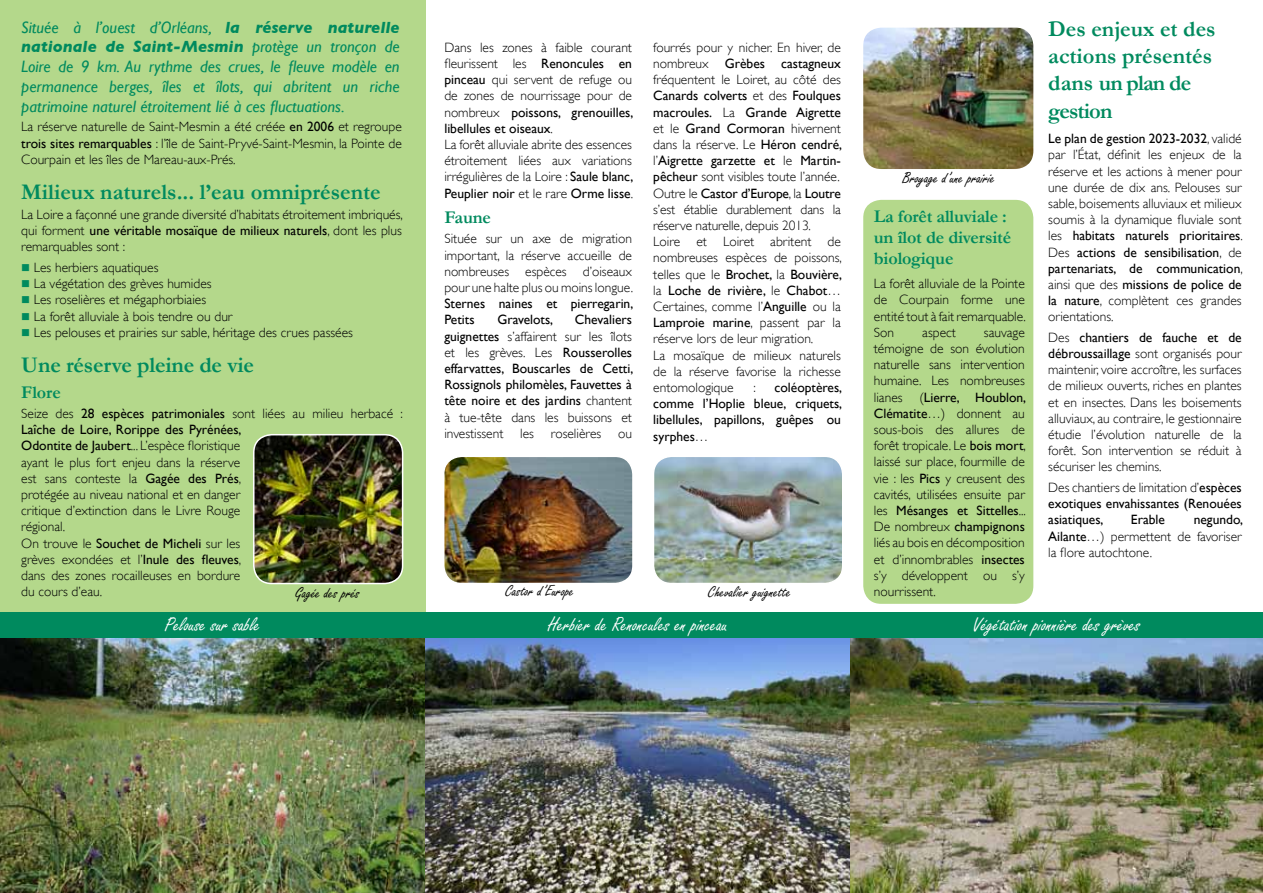
<style>
.page{position:relative;width:1263px;height:893px;background:#fff}
.page>*{position:absolute;margin:0;border:0;box-sizing:border-box;transform-origin:0 0}
.t1{font:700 22.5px/27.5px "Garamond";color:#008a5e}
.t2{font:21px "Freestyle Script";color:#fff}
.t3{font:700 18px/21px "Garamond";letter-spacing:-.01em;color:#008a5e}
.t4{font:italic 16.5px/19.8px "Gill Sans";color:#008a5e;text-align:justify}
.t5{font:16.5px "Freestyle Script";color:#000}
.t6{font:300 13.5px/16.2px "Gill Sans";color:#000;text-align:justify}
.t7{font:13.5px/16.2px "Gill Sans";color:#000;text-align:justify}
.s1{font-weight:700}
.s2{font-weight:400}
.s3{color:#008a5e}
.s4{font-weight:300}
</style>
<div class="page">
<div style="left:0;top:0;width:425px;height:617px;background:#b4d88b"></div>
<img style="left:0;top:638px;width:1263px;height:255px">
<div style="left:0;top:612px;width:1263px;height:26px;background:#008a5e"></div>
<img style="left:863px;top:28px;width:170px;height:141px">
<div style="left:863px;top:200px;width:170px;height:404px;background:#b4d88b;border-radius:18px"></div>
<img style="left:446px;top:459px;width:185px;height:122px">
<div style="left:443px;top:456px;width:191px;height:128px;border:2px solid #fff;border-radius:18px"></div>
<img style="left:254px;top:435px;width:149px;height:148px">
<div style="left:253px;top:434px;width:150px;height:150px;border:2px solid #fff;border-radius:18px"></div>
<img style="left:656px;top:459px;width:184px;height:122px">
<div style="left:653px;top:456px;width:190px;height:128px;border:2px solid #fff;border-radius:18px"></div>
<p class="t4" style="left:21px;top:17px;width:380px">Située à l’ouest d’Orléans, <span class="s1">la réserve naturelle nationale de Saint-Mesmin</span> protège un tronçon de Loire de 9 km. Au rythme des crues, le fleuve modèle en permanence berges, îles et îlots, qui abritent un riche patrimoine naturel étroitement lié à ces fluctuations.</p>
<p class="t6" style="left:653px;top:39px;width:190px;text-align:left">fourrés pour y nicher. En hiver, de nombreux <span class="s2">Grèbes castagneux </span>fréquentent le Loiret, au côté des<br><span class="s2">Canards colverts</span> et des <span class="s2">Foulques macroules.</span> La <span class="s2">Grande Aigrette </span>et le <span class="s2">Grand Cormoran</span> hivernent dans la réserve. Le <span class="s2">Héron cendré, </span>l’<span class="s2">Aigrette garzette et</span> le <span class="s2">Martin&shy;pêcheur</span> sont visibles toute l’année.<br>Outre le <span class="s2">Castor d’Europe</span>, la <span class="s2">Loutre </span>s’est établie durablement dans la réserve naturelle, depuis 2013.<br>Loire et Loiret abritent de nombreuses espèces de poissons, telles que le <span class="s2">Brochet,</span> la <span class="s2">Bouvière, </span>la <span class="s2">Loche de rivière,</span> le <span class="s2">Chabot</span>…<br>Certaines, comme l’<span class="s2">Anguille</span> ou la<br><span class="s2">Lamproie marine</span>, passent par la réserve lors de leur migration.<br>La mosaïque de milieux naturels de la réserve favorise la richesse entomologique</p>
<p class="t6" style="left:444px;top:39px;width:190px;text-align:left">Dans les zones à faible courant fleurissent les <span class="s2">Renoncules en pinceau</span> qui servent de refuge ou de zones de nourrissage pour de nombreux <span class="s2">poissons, grenouilles, libellules et oiseaux</span>.<br>La forêt alluviale abrite des essences étroitement liées aux variations irrégulières de la Loire : <span class="s2">Saule blanc,<br>Peuplier noir</span> et le rare <span class="s2">Orme lisse</span>.</p>
<h3 class="t3" style="left:444px;top:207px;width:48px">Faune</h3>
<p class="t6" style="left:444px;top:231px;width:190px">Située sur un axe de migration important, la réserve accueille de nombreuses espèces d’oiseaux pour une halte plus ou moins longue.</p>
<p class="t7" style="left:444px;top:296px;width:190px">Sternes naines et pierregarin,<br>Petits</p>
<p class="t6" style="left:21px;top:119px;width:382px">La réserve naturelle de Saint-Mesmin a été créée <span class="s2">en 2006</span> et regroupe <span class="s2">trois sites remarquables</span> : l’île de Saint-Pryvé-Saint-Mesmin, la Pointe de Courpain et les îles de Mareau-aux-Prés.</p>
<p class="t5" style="left:903px;top:169px;width:94px">Broyage d’une prairie</p>
<h1 class="t1" style="left:21px;top:178px;width:361px">Milieux naturels... l’eau omniprésente</h1>
<p class="t6" style="left:21px;top:206px;width:383px">La Loire a façonné une grande diversité d’habitats étroitement imbriqués, qui forment <span class="s2">une véritable mosaïque de milieux naturels</span>, dont les plus remarquables sont :</p>
<p class="t6" style="left:21px;top:259px;width:139px"><span class="s3">■</span> Les herbiers aquatiques</p>
<p class="t6" style="left:21px;top:275px;width:192px"><span class="s3">■</span> La végétation des grèves humides</p>
<p class="t6" style="left:21px;top:292px;width:186px"><span class="s3">■</span> Les roselières et mégaphorbiaies</p>
<p class="t6" style="left:21px;top:308px;width:213px"><span class="s3">■</span> La forêt alluviale à bois tendre ou dur</p>
<p class="t6" style="left:21px;top:324px;width:333px"><span class="s3">■</span> Les pelouses et prairies sur sable, héritage des crues passées</p>
<h3 class="t3" style="left:874px;top:205px;width:139px">La forêt alluviale : un îlot de diversité biologique</h3>
<p class="t6" style="left:874px;top:276px;width:154px">La forêt alluviale de la Pointe de Courpain forme une entité tout à fait remarquable.<br>Son</p>
<p class="t7" style="left:444px;top:312px;width:190px;text-indent:130px">Chevaliers guignettes <span class="s4">s’affairent sur les îlots et les grèves. Les</span> Rousserolles effarvattes, Bouscarles de Cetti, Rossignols philomèles, Fauvettes à tête noire et des jardins <span class="s4">chantent à tue-tête dans les buissons et investissent les roselières ou</span></p>
<p class="t7" style="left:497px;top:312px;width:57px">Gravelots,</p>
<p class="t6" style="left:922px;top:324px;width:35px">aspect</p>
<p class="t6" style="left:874px;top:324px;width:154px;text-indent:110px">sauvage témoigne de son évolution naturelle sans intervention humaine. Les nombreuses lianes (<span class="s2">Lierre, Houblon, Clématite</span>…) donnent au sous-bois des allures de forêt tropicale. Le <span class="s2">bois mort</span>, laissé sur place, fourmille de vie : les <span class="s2">Pics</span> y creusent des cavités, utilisées ensuite par les <span class="s2">Mésanges et Sittelles</span>...<br>De nombreux <span class="s2">champignons </span>liés au bois en décomposition et d’innombrables <span class="s2">insectes </span>s’y développent ou s’y</p>
<h1 class="t1" style="left:21px;top:351px;width:234px">Une réserve pleine de vie</h1>
<p class="t7" style="left:653px;top:380px;width:190px;text-indent:121px">coléoptères, comme l’Hoplie bleue, criquets, libellules, papillons, guêpes ou syrphes<span class="s4">…</span></p>
<h3 class="t3" style="left:21px;top:381px;width:41px">Flore</h3>
<p class="t6" style="left:21px;top:405px;width:383px;text-align:left">Seize des <span class="s2">28 espèces patrimoniales</span> sont liées au milieu herbacé :<br><span class="s2">Laîche de Loire, Rorippe des Pyrénées,<br>Odontite de Jaubert</span>... L’espèce floristique<br>ayant le plus fort enjeu dans la réserve<br>est sans conteste la <span class="s2">Gagée des Prés</span>,<br>protégée au niveau national et en danger<br>critique d’extinction dans le Livre Rouge<br>régional.<br>On trouve le <span class="s2">Souchet de Micheli</span> sur les<br>grèves exondées et l’<span class="s2">Inule des fleuves</span>,<br>dans des zones rocailleuses en bordure<br>du cours d’eau.</p>
<p class="t6" style="left:753px;top:379px;width:4px">:</p>
<p class="t5" style="left:295px;top:584px;width:66px">Gagée des prés</p>
<p class="t5" style="left:505px;top:582px;width:70px">Castor d’Europe</p>
<p class="t6" style="left:874px;top:583px;width:63px">nourrissent.</p>
<p class="t5" style="left:708px;top:583px;width:84px">Chevalier guignette</p>
<h1 class="t1" style="left:1048px;top:15px;width:169px">Des enjeux et des actions présentés dans un plan de gestion</h1>
<p class="t6" style="left:1048px;top:130px;width:196px"><span class="s2">Le plan de gestion 2023-2032</span>, validé par l’État, définit les enjeux de la réserve et les actions à mener pour une durée de dix ans. Pelouses sur sable, boisements alluviaux et milieux soumis à la dynamique fluviale sont les <span class="s2">habitats naturels prioritaires</span>.<br>Des <span class="s2">actions de sensibilisation</span>, de <span class="s2">partenariats, de communication</span>, ainsi que des <span class="s2">missions de police de la nature</span>, complètent ces grandes orientations.</p>
<p class="t6" style="left:1048px;top:329px;width:195px">Des <span class="s2">chantiers de fauche et de débroussaillage</span> sont organisés pour maintenir, voire accroître, les surfaces de milieux ouverts, riches en plantes et en insectes. Dans les boisements alluviaux, au contraire, le gestionnaire étudie l’évolution naturelle de la forêt. Son intervention se réduit à sécuriser les chemins.</p>
<p class="t7" style="left:1048px;top:479px;width:195px"><span class="s4">Des chantiers de limitation d’</span>espèces exotiques envahissantes (Renouées asiatiques,</p>
<p class="t6" style="left:1048px;top:512px;width:196px;text-indent:145px"><span class="s2">negundo, Ailante</span>…) permettent de favoriser la flore autochtone.</p>
<p class="t7" style="left:1131px;top:512px;width:36px">Erable</p>
<h2 class="t2" style="left:165px;top:613px;width:97px">Pelouse sur sable</h2>
<h2 class="t2" style="left:548px;top:613px;width:181px">Herbier de Renoncules en pinceau</h2>
<h2 class="t2" style="left:973px;top:613px;width:169px">Végétation pionnière des grèves</h2>
</div>
